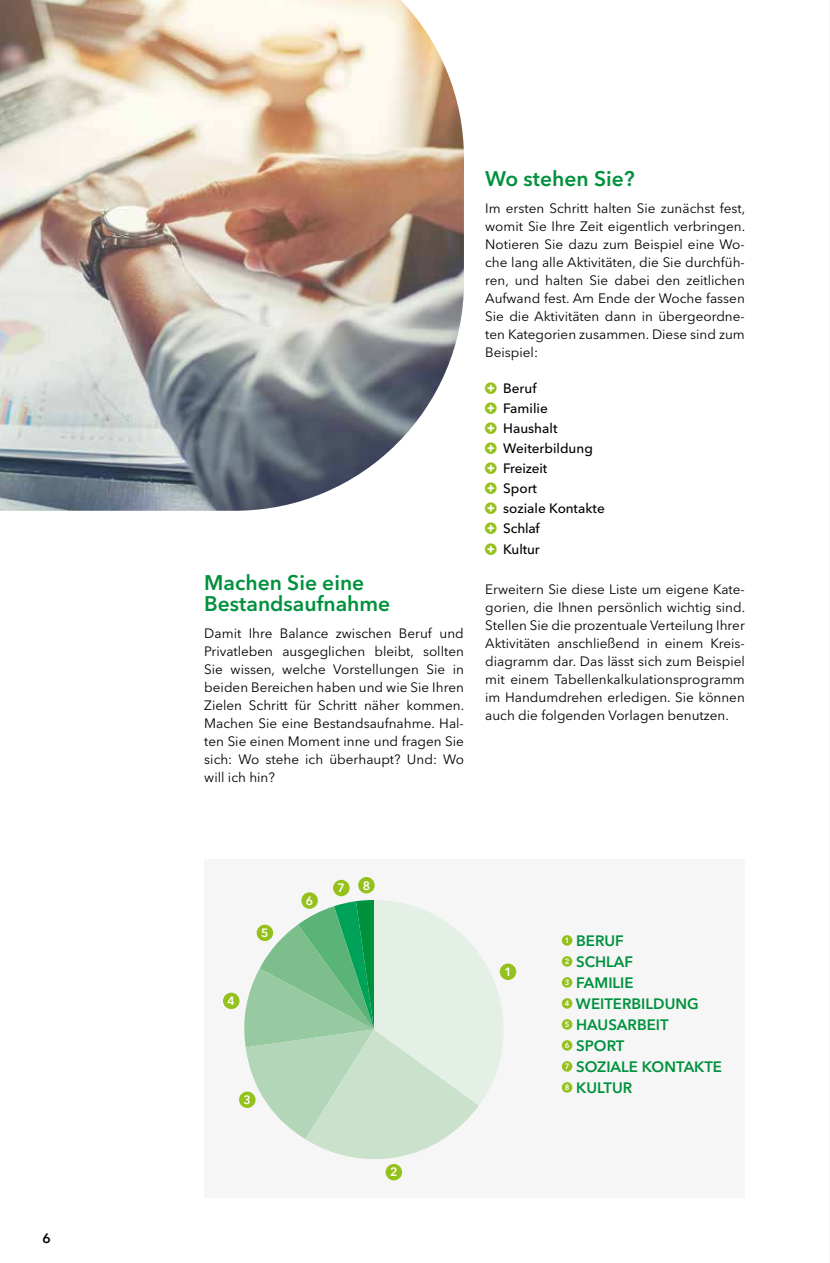
<style>
.page{position:relative;width:830px;height:1263px;background:#fff}
.page>*{position:absolute;margin:0;border:0;box-sizing:border-box;transform-origin:0 0}
.t1{font:600 21px/21px "Avenir Next LT Pro";color:#00913d}
.t2{font:600 15px/21px "Avenir Next LT Pro";color:#00913d}
.t3{font:13.5px/18px "Avenir Next LT Pro";color:#000;text-align:justify}
.t4{font:500 13.5px/20.1px "Avenir Next LT Pro";color:#000}
.t5{font:600 13.5px "Avenir Next LT Pro";color:#000}
.t6{font:600 12px "Avenir Next LT Pro";color:#fff}
</style>
<div class="page">
<div style="left:204px;top:859px;width:540px;height:338px;background:#f6f6f6"></div>
<div style="left:561px;top:935px;width:11px;height:11px;background:#94c11c;border-radius:50%"></div>
<div style="left:561px;top:956px;width:11px;height:11px;background:#94c11c;border-radius:50%"></div>
<div style="left:561px;top:977px;width:11px;height:11px;background:#94c11c;border-radius:50%"></div>
<div style="left:561px;top:998px;width:11px;height:11px;background:#94c11c;border-radius:50%"></div>
<div style="left:561px;top:1019px;width:11px;height:11px;background:#94c11c;border-radius:50%"></div>
<div style="left:561px;top:1040px;width:11px;height:11px;background:#94c11c;border-radius:50%"></div>
<div style="left:561px;top:1061px;width:11px;height:11px;background:#94c11c;border-radius:50%"></div>
<div style="left:561px;top:1082px;width:11px;height:11px;background:#94c11c;border-radius:50%"></div>
<svg style="left:243px;top:900px;width:260px;height:273px"></svg>
<div style="left:358px;top:877px;width:16px;height:16px;background:#94c11c;border-radius:50%"></div>
<div style="left:333px;top:880px;width:16px;height:16px;background:#94c11c;border-radius:50%"></div>
<div style="left:301px;top:892px;width:17px;height:17px;background:#94c11c;border-radius:50%"></div>
<div style="left:256px;top:925px;width:17px;height:16px;background:#94c11c;border-radius:50%"></div>
<div style="left:223px;top:993px;width:16px;height:16px;background:#94c11c;border-radius:50%"></div>
<div style="left:239px;top:1091px;width:16px;height:17px;background:#94c11c;border-radius:50%"></div>
<div style="left:385px;top:1164px;width:17px;height:16px;background:#94c11c;border-radius:50%"></div>
<div style="left:499px;top:963px;width:17px;height:17px;background:#94c11c;border-radius:50%"></div>
<img style="left:0;top:0;width:463px;height:511px">
<hr style="left:828px;top:0;width:1px;height:1263px;background:#f6f6f6">
<p class="t5" style="left:43px;top:1230px;width:10px">6</p>
<h1 class="t1" style="left:204px;top:572px;width:187px">Machen Sie eine<br>Bestandsaufnahme</h1>
<p class="t3" style="left:204px;top:624px;width:261px">Damit Ihre Balance zwischen Beruf und Privatleben ausgeglichen bleibt, sollten Sie wissen, welche Vorstellungen Sie in beiden Bereichen haben und wie Sie Ihren Zielen Schritt für Schritt näher kommen.<br>Machen Sie eine Bestandsaufnahme. Hal&shy;ten Sie einen Moment inne und fragen Sie sich: Wo stehe ich überhaupt? Und: Wo will ich hin?</p>
<h1 class="t1" style="left:485px;top:168px;width:151px">Wo stehen Sie?</h1>
<p class="t3" style="left:485px;top:199px;width:261px">Im ersten Schritt halten Sie zunächst fest, womit Sie Ihre Zeit eigentlich verbringen.<br>Notieren Sie dazu zum Beispiel eine Wo&shy;che lang alle Aktivitäten, die Sie durchfüh&shy;ren, und halten Sie dabei den zeitlichen Aufwand fest. Am Ende der Woche fassen Sie die Aktivitäten dann in übergeordne&shy;ten Kategorien zusammen. Diese sind zum Beispiel:</p>
<p class="t4" style="left:503px;top:378px;width:103px">Beruf<br>Familie<br>Haushalt<br>Weiterbildung<br>Freizeit<br>Sport<br>soziale Kontakte<br>Schlaf<br>Kultur</p>
<p class="t3" style="left:485px;top:580px;width:261px">Erweitern Sie diese Liste um eigene Kate&shy;gorien, die Ihnen persönlich wichtig sind.<br>Stellen Sie die prozentuale Verteilung Ihrer Aktivitäten anschließend in einem Kreis&shy;diagramm dar. Das lässt sich zum Beispiel mit einem Tabellenkalkulationsprogramm im Handumdrehen erledigen. Sie können auch die folgenden Vorlagen benutzen.</p>
<p class="t6" style="left:227px;top:994px;width:9px">4</p>
<p class="t6" style="left:261px;top:926px;width:9px">5</p>
<p class="t6" style="left:243px;top:1092px;width:9px">3</p>
<p class="t6" style="left:306px;top:893px;width:9px">6</p>
<p class="t6" style="left:337px;top:881px;width:9px">7</p>
<p class="t6" style="left:362px;top:878px;width:9px">8</p>
<p class="t6" style="left:390px;top:1165px;width:9px">2</p>
<p class="t6" style="left:504px;top:964px;width:9px">1</p>
<p class="t2" style="left:564px;top:930px;width:159px"><sup>1</sup> BERUF<br><sup>2</sup> SCHLAF<br><sup>3</sup> FAMILIE<br><sup>4</sup> WEITERBILDUNG<br><sup>5</sup> HAUSARBEIT<br><sup>6</sup> SPORT<br><sup>7</sup> SOZIALE KONTAKTE<br><sup>8</sup> KULTUR</p>
</div>
